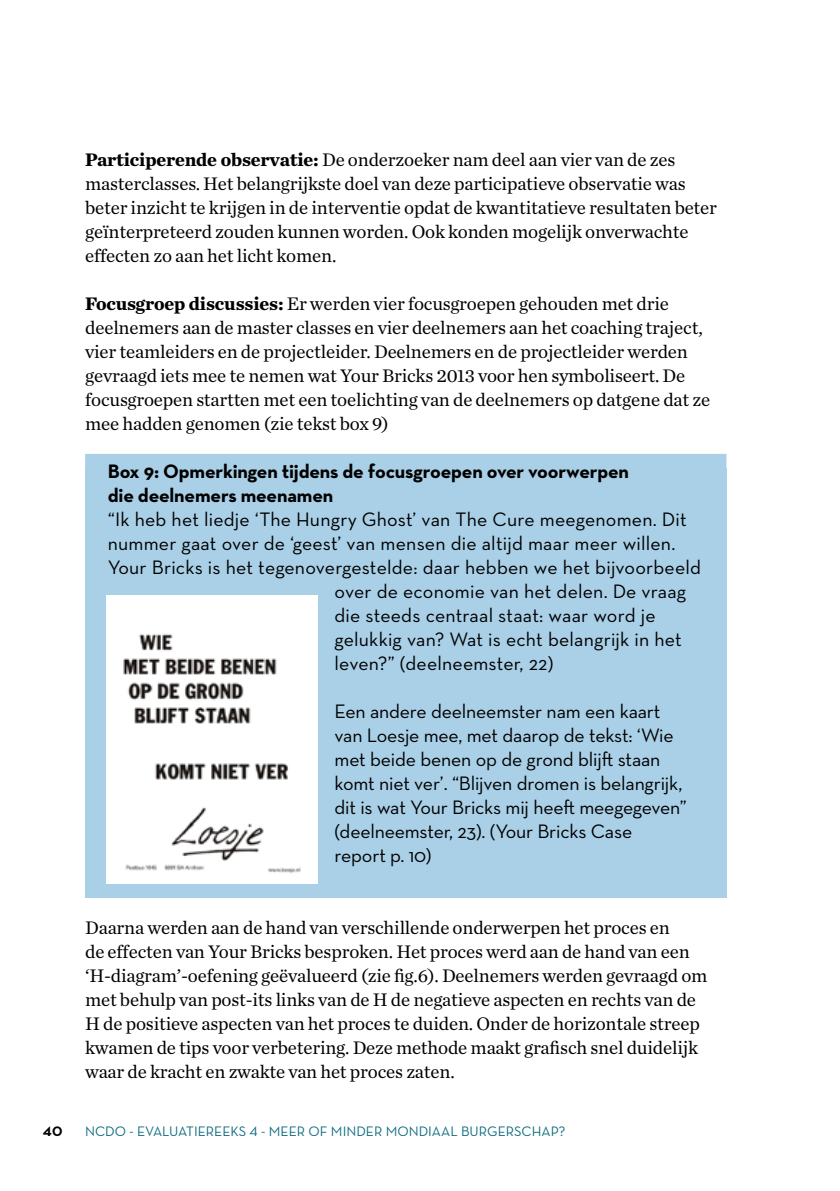
<style>
.page{position:relative;width:840px;height:1191px;background:#fff}
.page>*{position:absolute;margin:0;border:0;box-sizing:border-box;transform-origin:0 0}
.t1{font:19.8px/24px "Neutraface Text";color:#000}
.t2{font:700 19.8px/24px "Neutraface Text";letter-spacing:-.01em;color:#000}
.t3{font:19px/24px "Chronicle Text G1";letter-spacing:-.01em;color:#000}
.t4{font:14px "Neutraface Text";color:#116d80}
.t5{font:700 14px "Neutraface Text";color:#000}
.s1{font-weight:700}
</style>
<div class="page">
<div style="left:85px;top:469px;width:641px;height:429px;background:#a9d0e7"></div>
<div style="left:85px;top:454px;width:641px;height:24px;background:#a9d0e7"></div>
<img style="left:107px;top:595px;width:210px;height:288px">
<p class="t3" style="left:85px;top:147px;width:633px"><span class="s1">Participerende observatie:</span> De onderzoeker nam deel aan vier van de zes masterclasses. Het belangrijkste doel van deze participatieve observatie was beter inzicht te krijgen in de interventie opdat de kwantitatieve resultaten beter geïnterpreteerd zouden kunnen worden. Ook konden mogelijk onverwachte effecten zo aan het licht komen.</p>
<p class="t3" style="left:85px;top:291px;width:626px"><span class="s1">Focusgroep discussies:</span> Er werden vier focusgroepen gehouden met drie deelnemers aan de master classes en vier deelnemers aan het coaching traject, vier teamleiders en de projectleider. Deelnemers en de projectleider werden gevraagd iets mee te nemen wat Your Bricks 2013 voor hen symboliseert. De focusgroepen startten met een toelichting van de deelnemers op datgene dat ze mee hadden genomen (zie tekst box 9)</p>
<p class="t2" style="left:108px;top:459px;width:522px">Box 9: Opmerkingen tijdens de focusgroepen over voorwerpen die deelnemers meenamen</p>
<p class="t1" style="left:108px;top:507px;width:580px">“Ik heb het liedje ‘The Hungry Ghost’ van The Cure meegenomen. Dit</p>
<p class="t1" style="left:108px;top:531px;width:568px">nummer gaat over de ‘geest’ van mensen die altijd maar meer willen.</p>
<p class="t1" style="left:108px;top:555px;width:594px">Your Bricks is het tegenovergestelde: daar hebben we het bijvoorbeeld</p>
<p class="t1" style="left:334px;top:579px;width:353px">over de economie van het delen. De vraag</p>
<p class="t1" style="left:334px;top:603px;width:322px">die steeds centraal staat: waar word je</p>
<p class="t1" style="left:334px;top:627px;width:348px">gelukkig van? Wat is echt belangrijk in het</p>
<p class="t1" style="left:334px;top:651px;width:220px">leven?” (deelneemster, 22)</p>
<p class="t1" style="left:334px;top:699px;width:353px">Een andere deelneemster nam een kaart van Loesje mee, met daarop de tekst: ‘Wie met beide benen op de grond blijft staan komt niet ver’. “Blijven dromen is belangrijk, dit is wat Your Bricks mij heeft meegegeven” (deelneemster, 23). (Your Bricks Case report p. 10)</p>
<p class="t3" style="left:85px;top:915px;width:623px">Daarna werden aan de hand van verschillende onderwerpen het proces en<br>de effecten van Your Bricks besproken. Het proces werd aan de hand van een ‘H-diagram’-oefening geëvalueerd (zie fig.6). Deelnemers werden gevraagd om met behulp van post-its links van de H de negatieve aspecten en rechts van de H de positieve aspecten van het proces te duiden. Onder de horizontale streep kwamen de tips voor verbetering. Deze methode maakt grafisch snel duidelijk waar de kracht en zwakte van het proces zaten.</p>
<p class="t5" style="left:43px;top:1122px;width:21px">40</p>
<p class="t4" style="left:85px;top:1122px;width:481px">NCDO - EVALUATIEREEKS 4 - MEER OF MINDER MONDIAAL BURGERSCHAP?</p>
</div>
